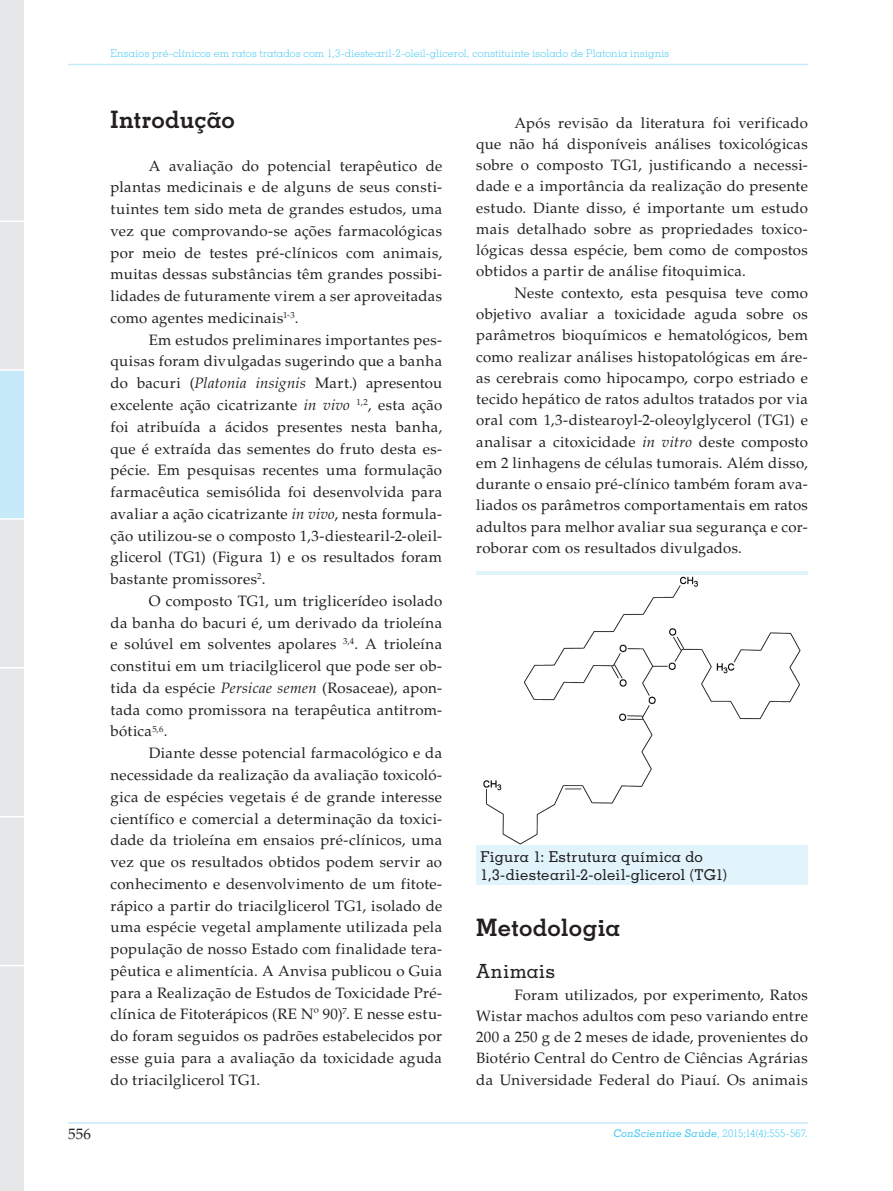
<style>
.page{position:relative;width:893px;height:1191px;background:#fff}
.page>*{position:absolute;margin:0;border:0;box-sizing:border-box;transform-origin:0 0}
.CS_Subtitulo{font:700 24px "Memphis LT Std";letter-spacing:.005em;color:#231f20}
.CS_Subtitulo_2{font:500 19.5px "Memphis LT Std";letter-spacing:.01em;color:#231f20}
.CS_Normal{font:15px/21.8px "Palatino LT Std";letter-spacing:.02em;color:#231f20;text-align:justify}
.CS_Tabela_-_titulo{font:500 15px/18px "Memphis LT Std";letter-spacing:.015em;color:#231f20}
.CS_z_Infs_Pags{font:300 10.5px "Memphis LT Std";letter-spacing:.02em;color:#40c7f4}
.s1{font-style:italic}
.s2{font-weight:500;font-style:italic}
</style>
<div class="page">
<hr style="left:68px;top:64px;width:740px;height:1px;background:#c6eafa">
<hr style="left:68px;top:1122px;width:740px;height:1px;background:#c6eafa">
<svg style="left:0;top:0;width:24px;height:1191px;background:#e2e7eb"></svg>
<hr style="left:0;top:964px;width:26px;height:2px;background:#fff">
<div style="left:476px;top:571px;width:332px;height:313px;background:#e1f4fc"></div>
<div style="left:476px;top:575px;width:332px;height:269px;background:#fff"></div>
<img style="left:483px;top:576px;width:318px;height:268px">
<p class="CS_z_Infs_Pags" style="left:111px;top:47px;width:560px">Ensaios pré-clínicos em ratos tratados com 1,3-diestearil-2-oleil-glicerol, constituinte isolado de Platonia insignis</p>
<p class="CS_Subtitulo" style="left:111px;top:104px;width:126px">Introdução</p>
<p class="CS_Normal" style="left:111px;top:155px;width:333px;text-indent:38px">A avaliação do potencial terapêutico de plantas medicinais e de alguns de seus consti&shy;tuintes tem sido meta de grandes estudos, uma vez que comprovando-se ações farmacológicas por meio de testes pré-clínicos com animais, muitas dessas substâncias têm grandes possibi&shy;lidades de futuramente virem a ser aproveitadas como agentes medicinais<sup>1-3</sup>.</p>
<p class="CS_Normal" style="left:111px;top:329px;width:333px;text-indent:38px">Em estudos preliminares importantes pes&shy;quisas foram divulgadas sugerindo que a banha do bacuri (<span class="s1">Platonia insignis</span> Mart.) apresentou excelente ação cicatrizante <span class="s1">in vivo</span> <sup>1,2</sup>, esta ação foi atribuída a ácidos presentes nesta banha, que é extraída das sementes do fruto desta es&shy;pécie. Em pesquisas recentes uma formulação farmacêutica semisólida foi desenvolvida para avaliar a ação cicatrizante <span class="s1">in vivo</span>, nesta formula&shy;ção utilizou-se o composto 1,3-diestearil-2-oleil&shy;glicerol (TG1) (Figura 1) e os resultados foram bastante promissores<sup>2</sup>.</p>
<p class="CS_Normal" style="left:111px;top:590px;width:333px;text-indent:38px">O composto TG1, um triglicerídeo isolado da banha do bacuri é, um derivado da trioleína e solúvel em solventes apolares <sup>3,4</sup>. A trioleína constitui em um triacilglicerol que pode ser ob&shy;tida da espécie <span class="s1">Persicae semen</span> (Rosaceae), apon&shy;tada como promissora na terapêutica antitrom&shy;bótica<sup>5,6</sup>.</p>
<p class="CS_Normal" style="left:111px;top:742px;width:333px;text-indent:38px">Diante desse potencial farmacológico e da necessidade da realização da avaliação toxicoló&shy;gica de espécies vegetais é de grande interesse científico e comercial a determinação da toxici&shy;dade da trioleína em ensaios pré-clínicos, uma vez que os resultados obtidos podem servir ao conhecimento e desenvolvimento de um fitote&shy;rápico a partir do triacilglicerol TG1, isolado de uma espécie vegetal amplamente utilizada pela população de nosso Estado com finalidade tera&shy;pêutica e alimentícia. A Anvisa publicou o Guia para a Realização de Estudos de Toxicidade Pré&shy;clínica de Fitoterápicos (RE Nº 90)<sup>7</sup>. E nesse estu&shy;do foram seguidos os padrões estabelecidos por esse guia para a avaliação da toxicidade aguda do triacilglicerol TG1.</p>
<p class="CS_Normal" style="left:476px;top:112px;width:333px;line-height:21.3px;text-indent:38px">Após revisão da literatura foi verificado que não há disponíveis análises toxicológicas sobre o composto TG1, justificando a necessi&shy;dade e a importância da realização do presente estudo. Diante disso, é importante um estudo mais detalhado sobre as propriedades toxico&shy;lógicas dessa espécie, bem como de compostos obtidos a partir de análise fitoquimica.</p>
<p class="CS_Normal" style="left:476px;top:282px;width:333px;line-height:21.3px;text-indent:38px">Neste contexto, esta pesquisa teve como objetivo avaliar a toxicidade aguda sobre os parâmetros bioquímicos e hematológicos, bem como realizar análises histopatológicas em áre&shy;as cerebrais como hipocampo, corpo estriado e tecido hepático de ratos adultos tratados por via oral com 1,3-distearoyl-2-oleoylglycerol (TG1) e analisar a citoxicidade <span class="s1">in vitro</span> deste composto em 2 linhagens de células tumorais. Além disso, durante o ensaio pré-clínico também foram ava&shy;liados os parâmetros comportamentais em ratos adultos para melhor avaliar sua segurança e cor&shy;roborar com os resultados divulgados.</p>
<p class="CS_Tabela_-_titulo" style="left:480px;top:848px;width:248px">Figura 1: Estrutura química do<br>1,3-diestearil-2-oleil-glicerol (TG1)</p>
<p class="CS_Subtitulo" style="left:476px;top:912px;width:146px">Metodologia</p>
<p class="CS_Subtitulo_2" style="left:476px;top:959px;width:80px">Animais</p>
<p class="CS_Normal" style="left:476px;top:984px;width:333px;line-height:21.3px;text-indent:38px">Foram utilizados, por experimento, Ratos Wistar machos adultos com peso variando entre 200 a 250 g de 2 meses de idade, provenientes do Biotério Central do Centro de Ciências Agrárias da Universidade Federal do Piauí. Os animais</p>
<p class="CS_Normal" style="left:68px;top:1123px;width:24px">556</p>
<p class="CS_z_Infs_Pags" style="left:614px;top:1127px;width:196px"><span class="s2">ConScientiae Saúde</span>, 2015;14(4):555-567.</p>
</div>
